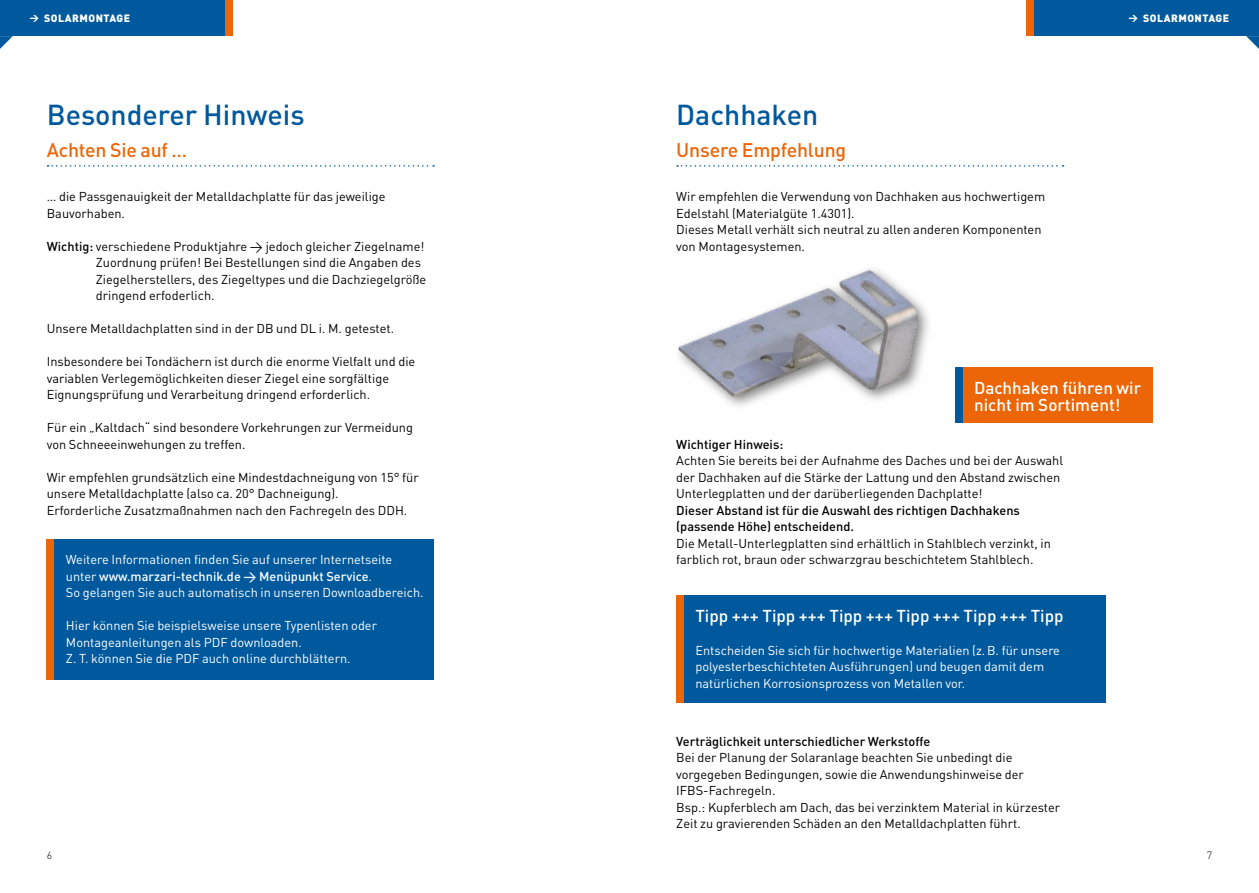
<style>
.page{position:relative;width:1259px;height:893px;background:#fff}
.page>*{position:absolute;margin:0;border:0;box-sizing:border-box;transform-origin:0 0}
.t1{font:500 28.5px "FFDIN";color:#00599c}
.t2{font:500 19.5px "FFDIN";letter-spacing:-.01em;color:#ec6608}
.t3{font:500 17.1px/16.5px "FFDIN";color:#fff}
.t4{font:12.75px/16.5px "FFDIN";color:#000}
.t5{font:12.75px/16.5px "FFDIN";color:#fff}
.t6{font:500 12.75px/16.5px "FFDIN";color:#000}
.t7{font:900 10.5px "FFDIN";letter-spacing:.04em;color:#fff}
.t8{font:300 10.5px "FFDIN";color:#000}
.s1{font-size:9px}
.s2{font-weight:500}
</style>
<div class="page">
<div style="left:0;top:0;width:225px;height:36px;background:#00599c"></div>
<svg style="left:0;top:36px;width:13px;height:13px"></svg>
<div style="left:225px;top:0;width:8px;height:36px;background:#ec6608"></div>
<div style="left:1033px;top:0;width:226px;height:36px;background:#00599c"></div>
<svg style="left:1246px;top:36px;width:13px;height:13px"></svg>
<div style="left:1026px;top:0;width:7px;height:36px;background:#ec6608"></div>
<svg style="left:48px;top:165px;width:386px;height:2px"></svg>
<div style="left:54px;top:539px;width:380px;height:141px;background:#00599c"></div>
<svg style="left:677px;top:165px;width:386px;height:2px"></svg>
<div style="left:683px;top:595px;width:423px;height:108px;background:#00599c"></div>
<img style="left:678px;top:268px;width:361px;height:139px">
<div style="left:47px;top:539px;width:7px;height:141px;background:#ec6608"></div>
<div style="left:676px;top:595px;width:7px;height:108px;background:#ec6608"></div>
<div style="left:962px;top:368px;width:190px;height:55px;background:#ec6608"></div>
<div style="left:955px;top:368px;width:7px;height:55px;background:#00599c"></div>
<p class="t7" style="left:30px;top:12px;width:102px"><span class="s1">&gt;</span> SOLARMONTAGE</p>
<p class="t7" style="left:1128px;top:12px;width:102px"><span class="s1">&gt;</span> SOLARMONTAGE</p>
<h1 class="t1" style="left:47px;top:97px;width:259px">Besonderer Hinweis</h1>
<h2 class="t2" style="left:47px;top:137px;width:142px">Achten Sie auf …</h2>
<p class="t4" style="left:47px;top:188px;width:340px">… die Passgenauigkeit der Metalldachplatte für das jeweilige<br>Bauvorhaben.</p>
<p class="t4" style="left:96px;top:238px;width:332px;text-indent:-49px"><span class="s2">Wichtig:</span> verschiedene Produktjahre &gt; jedoch gleicher Ziegelname!<br>Zuordnung prüfen! Bei Bestellungen sind die Angaben des Ziegelherstellers, des Ziegeltypes und die Dachziegelgröße dringend erfoderlich.</p>
<p class="t4" style="left:47px;top:320px;width:346px">Unsere Metalldachplatten sind in der DB und DL i. M. getestet.</p>
<p class="t4" style="left:47px;top:353px;width:370px">Insbesondere bei Tondächern ist durch die enorme Vielfalt und die variablen Verlegemöglichkeiten dieser Ziegel eine sorgfältige<br>Eignungsprüfung und Verarbeitung dringend erforderlich.</p>
<p class="t4" style="left:47px;top:419px;width:368px">Für ein „Kaltdach“ sind besondere Vorkehrungen zur Vermeidung von Schneeeinwehungen zu treffen.</p>
<p class="t4" style="left:47px;top:469px;width:373px">Wir empfehlen grundsätzlich eine Mindestdachneigung von 15° für unsere Metalldachplatte (also ca. 20° Dachneigung).<br>Erforderliche Zusatzmaßnahmen nach den Fachregeln des DDH.</p>
<p class="t5" style="left:66px;top:551px;width:357px">Weitere Informationen finden Sie auf unserer Internetseite unter <span class="s2">www.marzari-technik.de &gt; Menüpunkt Service</span>.<br>So gelangen Sie auch automatisch in unseren Downloadbereich.</p>
<p class="t5" style="left:66px;top:617px;width:313px">Hier können Sie beispielsweise unsere Typenlisten oder<br>Montageanleitungen als PDF downloaden.<br>Z. T. können Sie die PDF auch online durchblättern.</p>
<h1 class="t1" style="left:676px;top:97px;width:144px">Dachhaken</h1>
<h2 class="t2" style="left:676px;top:137px;width:171px">Unsere Empfehlung</h2>
<p class="t4" style="left:676px;top:188px;width:370px">Wir empfehlen die Verwendung von Dachhaken aus hochwertigem Edelstahl (Materialgüte 1.4301).<br>Dieses Metall verhält sich neutral zu allen anderen Komponenten von Montagesystemen.</p>
<h3 class="t3" style="left:974px;top:379px;width:169px">Dachhaken führen wir nicht im Sortiment!</h3>
<p class="t6" style="left:676px;top:436px;width:108px">Wichtiger Hinweis:</p>
<p class="t4" style="left:676px;top:452px;width:388px">Achten Sie bereits bei der Aufnahme des Daches und bei der Auswahl der Dachhaken auf die Stärke der Lattung und den Abstand zwischen<br>Unterlegplatten und der darüberliegenden Dachplatte!</p>
<p class="t6" style="left:676px;top:502px;width:345px">Dieser Abstand ist für die Auswahl des richtigen Dachhakens (passende Höhe) entscheidend.</p>
<p class="t4" style="left:676px;top:535px;width:376px">Die Metall-Unterlegplatten sind erhältlich in Stahlblech verzinkt, in farblich rot, braun oder schwarzgrau beschichtetem Stahlblech.</p>
<h3 class="t3" style="left:695px;top:607px;width:369px">Tipp +++ Tipp +++ Tipp +++ Tipp +++ Tipp +++ Tipp</h3>
<p class="t5" style="left:695px;top:642px;width:366px">Entscheiden Sie sich für hochwertige Materialien (z. B. für unsere polyesterbeschichteten Ausführungen) und beugen damit dem natürlichen Korrosionsprozess von Metallen vor.</p>
<p class="t6" style="left:676px;top:733px;width:256px">Verträglichkeit unterschiedlicher Werkstoffe</p>
<p class="t4" style="left:676px;top:749px;width:385px">Bei der Planung der Solaranlage beachten Sie unbedingt die vorgegeben Bedingungen, sowie die Anwendungshinweise der IFBS-Fachregeln.<br>Bsp. : Kupferblech am Dach, das bei verzinktem Material in kürzester Zeit zu gravierenden Schäden an den Metalldachplatten führt.</p>
<p class="t8" style="left:47px;top:849px;width:7px">6</p>
<p class="t8" style="left:1206px;top:849px;width:7px">7</p>
</div>
